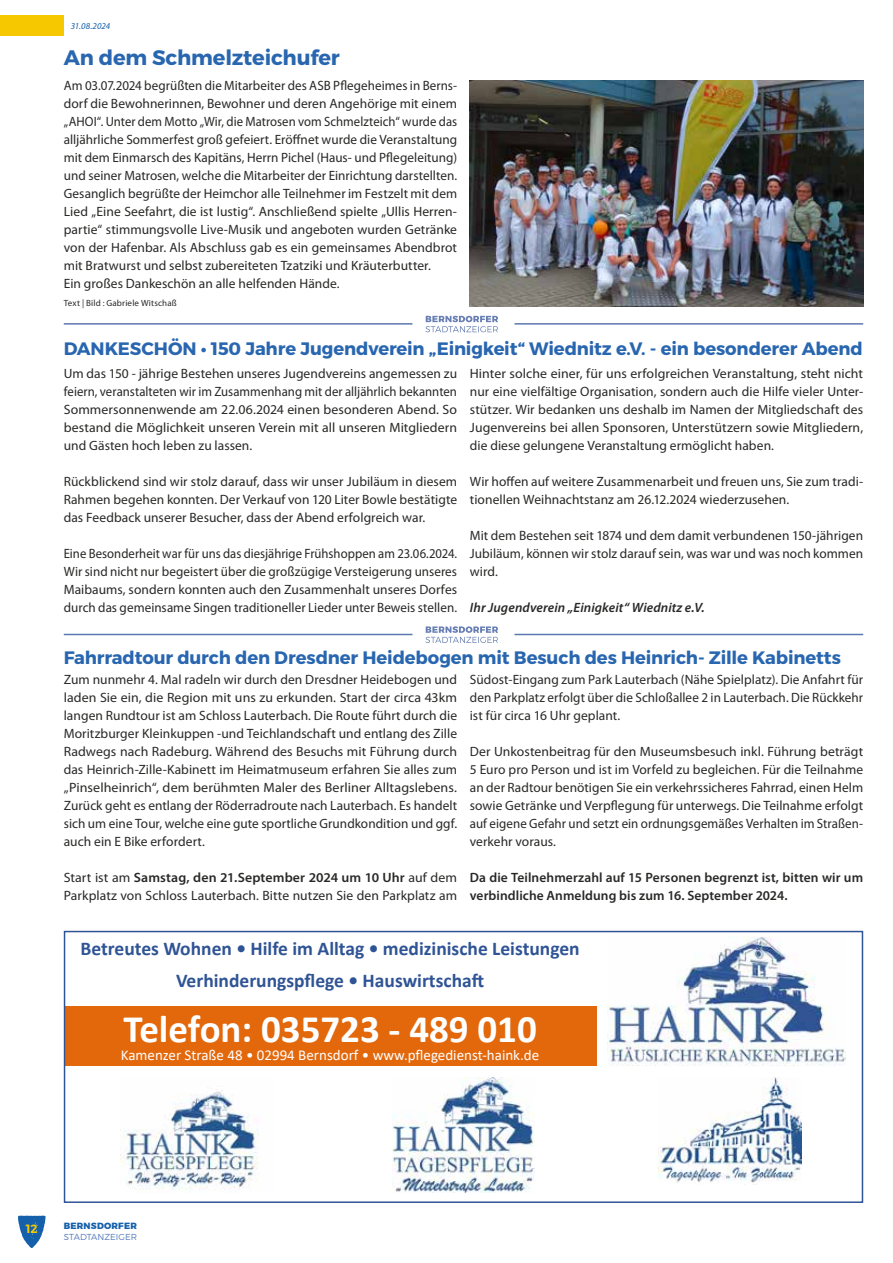
<style>
.page{position:relative;width:893px;height:1263px;background:#fff}
.page>*{position:absolute;margin:0;border:0;box-sizing:border-box;transform-origin:0 0}
.t1{font:700 39px "Calibri";color:#fff}
.t2{font:700 21px "Montserrat";letter-spacing:-.01em;color:#2966b0}
.t3{font:700 19.5px/32px "Calibri";color:#2f5495;text-align:center}
.t4{font:700 18px "Montserrat";letter-spacing:-.01em;color:#2966b0}
.t5{font:15px "Calibri";color:#fff}
.t6{font:13.5px/18px "Myriad Pro";letter-spacing:.005em;color:#282827;text-align:justify}
.t7{font:13.5px/18px "Myriad Pro";letter-spacing:.005em;color:#282827;scale:.96 1}
.t8{font:13.5px/18px "Myriad Pro";letter-spacing:.005em;color:#282827;text-align:justify;scale:.94 1}
.t9{font:600 13.5px/18px "Myriad Pro";letter-spacing:.005em;color:#282827}
.t10{font:italic 600 13.5px "Myriad Pro";letter-spacing:.01em;color:#282827}
.t11{font:600 12px "Montserrat";color:#f6ca00}
.t12{font:9px "Myriad Pro";letter-spacing:.02em;color:#282827}
.t13{font:800 9px "Montserrat";letter-spacing:.025em;color:#1560ab}
.t14{font:italic 9px "Myriad Pro";letter-spacing:-.01em;color:#1560ab}
.t15{font:300 8.7px "Montserrat";color:#537abd}
.s1{font-weight:600}
</style>
<div class="page">
<svg style="left:18px;top:1215px;width:28px;height:33px"></svg>
<div style="left:0;top:15px;width:64px;height:21px;background:#f5c800"></div>
<img style="left:608px;top:936px;width:237px;height:130px">
<div style="left:64px;top:1007px;width:532px;height:59px;background:#e3680c"></div>
<img style="left:120px;top:1091px;width:139px;height:99px">
<img style="left:392px;top:1077px;width:143px;height:115px">
<img style="left:659px;top:1077px;width:142px;height:108px">
<div style="left:64px;top:931px;width:799px;height:272px;border:2px solid #2f5495"></div>
<img style="left:470px;top:81px;width:393px;height:225px">
<hr style="left:64px;top:323px;width:348px;height:2px;background:#5d78af">
<hr style="left:514px;top:323px;width:349px;height:2px;background:#5d78af">
<svg style="left:425px;top:316px;width:73px;height:16px"></svg>
<hr style="left:64px;top:634px;width:348px;height:1px;background:#5d78af">
<hr style="left:514px;top:634px;width:349px;height:1px;background:#5d78af">
<svg style="left:425px;top:626px;width:73px;height:17px"></svg>
<p class="t14" style="left:71px;top:20px;width:41px">31.08.2024</p>
<h2 class="t2" style="left:64px;top:45px;width:278px">An dem Schmelzteichufer</h2>
<p class="t7" style="left:64px;top:76px;width:411px">Am 03.07.2024 begrüßten die Mitarbeiter des ASB Pflegeheimes in Berns&shy;dorf die Bewohnerinnen, Bewohner und deren Angehörige mit einem „AHOI“. Unter dem Motto „Wir, die Matrosen vom Schmelzteich“ wurde das alljährliche Sommerfest groß gefeiert. Eröffnet wurde die Veranstaltung mit dem Einmarsch des Kapitäns, Herrn Pichel (Haus- und Pflegeleitung) und seiner Matrosen, welche die Mitarbeiter der Einrichtung darstellten.<br>Gesanglich begrüßte der Heimchor alle Teilnehmer im Festzelt mit dem Lied „Eine Seefahrt, die ist lustig“. Anschließend spielte „Ullis Herren&shy;partie“ stimmungsvolle Live-Musik und angeboten wurden Getränke von der Hafenbar. Als Abschluss gab es ein gemeinsames Abendbrot mit Bratwurst und selbst zubereiteten Tzatziki und Kräuterbutter.<br>Ein großes Dankeschön an alle helfenden Hände.</p>
<p class="t12" style="left:64px;top:297px;width:115px">Text | Bild : Gabriele Witschaß</p>
<h3 class="t4" style="left:64px;top:338px;width:801px">DANKESCHÖN ∙ 150 Jahre Jugendverein „Einigkeit“ Wiednitz e.V. - ein besonderer Abend</h3>
<p class="t6" style="left:64px;top:364px;width:395px">Um das 150 - jährige Bestehen unseres Jugendvereins angemessen zu feiern, veranstalteten wir im Zusammenhang mit der alljährlich bekannten Sommersonnenwende am 22.06.2024 einen besonderen Abend. So bestand die Möglichkeit unseren Verein mit all unseren Mitgliedern und Gästen hoch leben zu lassen.</p>
<p class="t6" style="left:64px;top:472px;width:395px">Rückblickend sind wir stolz darauf, dass wir unser Jubiläum in diesem Rahmen begehen konnten. Der Verkauf von 120 Liter Bowle bestätigte das Feedback unserer Besucher, dass der Abend erfolgreich war.</p>
<p class="t8" style="left:64px;top:544px;width:420px">Eine Besonderheit war für uns das diesjährige Frühshoppen am 23.06.2024.<br>Wir sind nicht nur begeistert über die großzügige Versteigerung unseres Maibaums, sondern konnten auch den Zusammenhalt unseres Dorfes durch das gemeinsame Singen traditioneller Lieder unter Beweis stellen.</p>
<p class="t6" style="left:470px;top:364px;width:395px">Hinter solche einer, für uns erfolgreichen Veranstaltung, steht nicht nur eine vielfältige Organisation, sondern auch die Hilfe vieler Unter&shy;stützer. Wir bedanken uns deshalb im Namen der Mitgliedschaft des Jugenvereins bei allen Sponsoren, Unterstützern sowie Mitgliedern, die diese gelungene Veranstaltung ermöglicht haben.</p>
<p class="t6" style="left:470px;top:472px;width:395px">Wir hoffen auf weitere Zusammenarbeit und freuen uns, Sie zum tradi&shy;tionellen Weihnachtstanz am 26.12.2024 wiederzusehen.</p>
<p class="t6" style="left:470px;top:526px;width:395px">Mit dem Bestehen seit 1874 und dem damit verbundenen 150-jährigen Jubiläum, können wir stolz darauf sein, was war und was noch kommen wird.</p>
<p class="t10" style="left:470px;top:599px;width:236px">Ihr Jugendverein „Einigkeit“ Wiednitz e.V.</p>
<h3 class="t4" style="left:64px;top:646px;width:779px">Fahrradtour durch den Dresdner Heidebogen mit Besuch des Heinrich- Zille Kabinetts</h3>
<p class="t6" style="left:64px;top:670px;width:395px">Zum nunmehr 4. Mal radeln wir durch den Dresdner Heidebogen und laden Sie ein, die Region mit uns zu erkunden. Start der circa 43km langen Rundtour ist am Schloss Lauterbach. Die Route führt durch die Moritzburger Kleinkuppen -und Teichlandschaft und entlang des Zille Radwegs nach Radeburg. Während des Besuchs mit Führung durch das Heinrich-Zille-Kabinett im Heimatmuseum erfahren Sie alles zum „Pinselheinrich“, dem berühmten Maler des Berliner Alltagslebens.<br>Zurück geht es entlang der Röderradroute nach Lauterbach. Es handelt sich um eine Tour, welche eine gute sportliche Grundkondition und ggf. auch ein E Bike erfordert.</p>
<p class="t6" style="left:64px;top:868px;width:395px">Start ist am <span class="s1">Samstag, den 21.September 2024 um 10 Uhr</span> auf dem<br>Parkplatz von Schloss Lauterbach. Bitte nutzen Sie den Parkplatz am</p>
<p class="t6" style="left:470px;top:670px;width:395px">Südost-Eingang zum Park Lauterbach (Nähe Spielplatz). Die Anfahrt für den Parkplatz erfolgt über die Schloßallee 2 in Lauterbach. Die Rückkehr ist für circa 16 Uhr geplant.</p>
<p class="t6" style="left:470px;top:742px;width:395px">Der Unkostenbeitrag für den Museumsbesuch inkl. Führung beträgt 5 Euro pro Person und ist im Vorfeld zu begleichen. Für die Teilnahme an der Radtour benötigen Sie ein verkehrssicheres Fahrrad, einen Helm sowie Getränke und Verpflegung für unterwegs. Die Teilnahme erfolgt auf eigene Gefahr und setzt ein ordnungsgemäßes Verhalten im Straßen&shy;verkehr voraus.</p>
<p class="t9" style="left:470px;top:868px;width:395px">Da die Teilnehmerzahl auf 15 Personen begrenzt ist, bitten wir um verbindliche Anmeldung bis zum 16. September 2024.</p>
<h3 class="t3" style="left:80px;top:933px;width:501px">Betreutes Wohnen • Hilfe im Alltag • medizinische Leistungen<br>Verhinderungspflege • Hauswirtschaft</h3>
<h1 class="t1" style="left:123px;top:1001px;width:415px">Telefon: 035723 - 489 010</h1>
<p class="t5" style="left:121px;top:1045px;width:420px">Kamenzer Straße 48 • 02994 Bernsdorf • www.pflegedienst-haink.de</p>
<p class="t11" style="left:26px;top:1221px;width:13px">12</p>
<p class="t13" style="left:64px;top:1220px;width:75px">BERNSDORFER</p>
<p class="t15" style="left:64px;top:1231px;width:75px">STADTANZEIGER</p>
</div>
